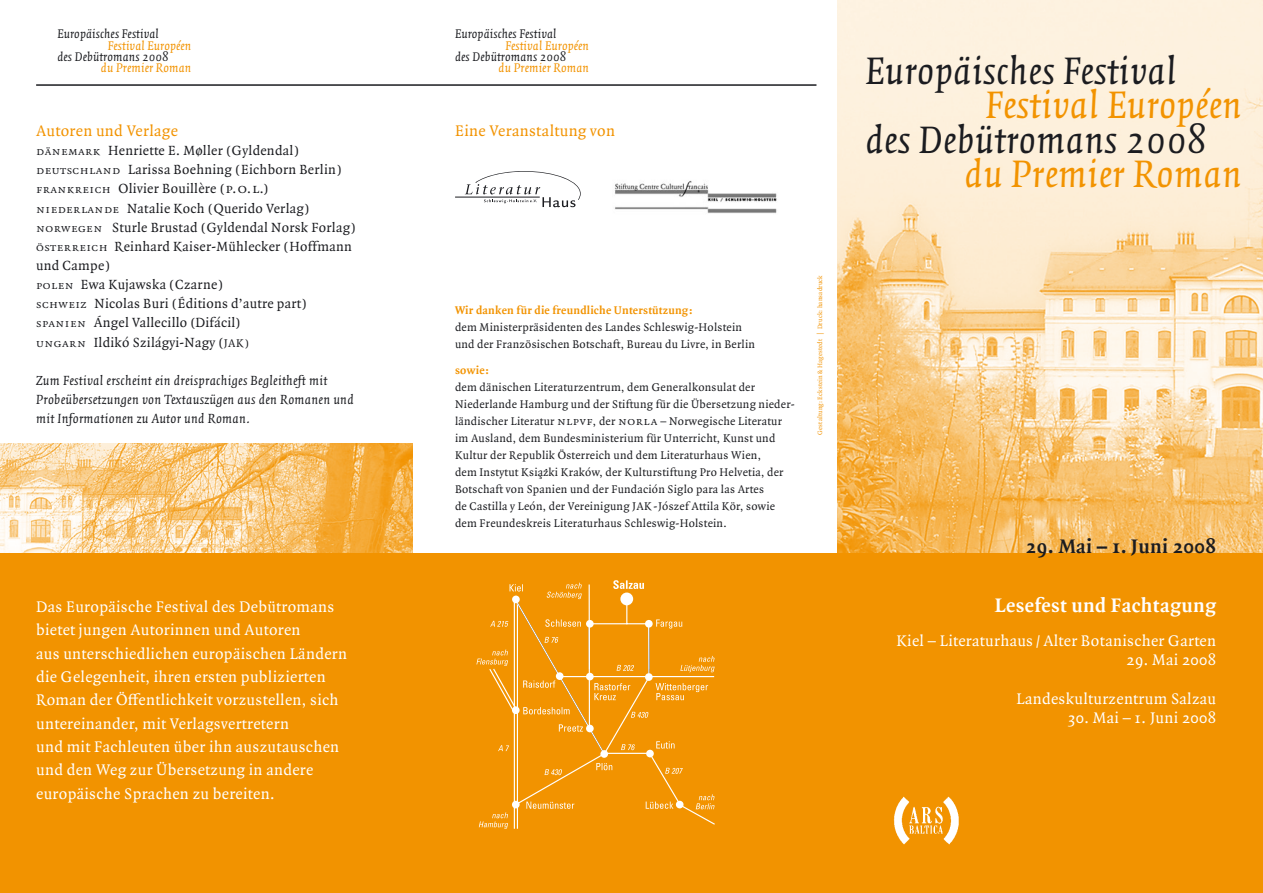
<style>
.page{position:relative;width:1263px;height:893px;background:#fff}
.page>*{position:absolute;margin:0;border:0;box-sizing:border-box;transform-origin:0 0}
.t1{font:italic 41.25px "Quadraat";letter-spacing:.01em;color:#1b1c20}
.t2{font:italic 41.25px "Quadraat";letter-spacing:.01em;color:#f29300}
.t3{font:700 21px "Quadraat";letter-spacing:.02em;color:#fff}
.t4{font:700 21px "Quadraat";letter-spacing:.02em;color:#1b1c20}
.t5{font:16.5px/23.4px "Quadraat";letter-spacing:.02em;color:#fff}
.t6{font:16.5px "Quadraat";letter-spacing:.02em;color:#f29300}
.t7{font:14.25px/19.2px "Quadraat";letter-spacing:.02em;color:#1b1c20}
.t8{font:italic 14.25px/19.2px "Quadraat";letter-spacing:.02em;color:#1b1c20}
.t9{font:italic 13.5px "Quadraat";letter-spacing:.01em;color:#1b1c20}
.t10{font:italic 13.5px "Quadraat";letter-spacing:.01em;color:#f29300}
.t11{font:12px/17px "Quadraat";letter-spacing:.02em;color:#1b1c20}
.t12{font:700 12px "Quadraat";letter-spacing:.02em;color:#f29300}
.t13{font:6.75px "Quadraat";letter-spacing:.02em;color:#f29300}
.s1{font-family:"Quadraat Small Caps";font-size:12px}
.s2{font-family:"Quadraat Small Caps"}
</style>
<div class="page">
<img style="left:838px;top:0;width:425px;height:553px">
<img style="left:0;top:443px;width:412px;height:110px">
<div style="left:0;top:553px;width:1263px;height:340px;background:#f29300"></div>
<svg style="left:476px;top:580px;width:239px;height:249px"></svg>
<img style="left:615px;top:180px;width:162px;height:34px">
<svg style="left:465px;top:171px;width:116px;height:36px"></svg>
<hr style="left:455px;top:197px;width:85px;height:1px;background:#1b1c20">
<hr style="left:36px;top:84px;width:780px;height:2px;background:#1b1c20">
<img style="left:893px;top:796px;width:66px;height:48px">
<p class="t9" style="left:57px;top:27px;width:103px">Europäisches Festival</p>
<p class="t10" style="left:108px;top:38px;width:85px">Festival Européen</p>
<p class="t9" style="left:57px;top:49px;width:113px">des Debütromans 2008</p>
<p class="t10" style="left:101px;top:61px;width:92px">du Premier Roman</p>
<p class="t9" style="left:455px;top:27px;width:103px">Europäisches Festival</p>
<p class="t10" style="left:505px;top:38px;width:85px">Festival Européen</p>
<p class="t9" style="left:455px;top:49px;width:113px">des Debütromans 2008</p>
<p class="t10" style="left:499px;top:61px;width:92px">du Premier Roman</p>
<h3 class="t6" style="left:36px;top:122px;width:143px">Autoren und Verlage</h3>
<h3 class="t6" style="left:455px;top:122px;width:162px">Eine Veranstaltung von</h3>
<p class="t7" style="left:36px;top:141px;width:321px"><span class="s1">dänemark</span> Henriette E. Møller ( Gyldendal ) <span class="s1">deutschland</span> Larissa Boehning ( Eichborn Berlin ) <span class="s1">frankreich</span> Olivier Bouillère ( <span class="s2">p. o.l.</span>)<br><span class="s1">niederlande</span> Natalie Koch ( Querido Verlag ) <span class="s1">norwegen</span> Sturle Brustad ( Gyldendal Norsk Forlag ) <span class="s1">österreich</span> Reinhard Kaiser-Mühlecker ( Hoffmann und Campe )<br><span class="s1">polen</span> Ewa Kujawska ( Czarne )<br><span class="s1">schweiz</span> Nicolas Buri ( Éditions d’autre part ) <span class="s1">spanien</span> Ángel Vallecillo (Difácil)<br><span class="s1">ungarn</span> Ildikó Szilágyi-Nagy ( <span class="s1">JAK )</span></p>
<p class="t8" style="left:36px;top:371px;width:319px">Zum Festival erscheint ein dreisprachiges Begleitheft mit<br>Probeübersetzungen von Textauszügen aus den Romanen und mit Informationen zu Autor und Roman.</p>
<p class="t12" style="left:455px;top:304px;width:239px">Wir danken für die freundliche Unterstützung:</p>
<p class="t11" style="left:455px;top:319px;width:301px">dem Ministerpräsidenten des Landes Schleswig-Holstein und der Französischen Botschaft, Bureau du Livre, in Berlin</p>
<p class="t12" style="left:455px;top:364px;width:35px">sowie:</p>
<p class="t11" style="left:455px;top:379px;width:341px">dem dänischen Literaturzentrum, dem Generalkonsulat der Niederlande Hamburg und der Stiftung für die Übersetzung nieder&shy;ländischer Literatur <span class="s2">nlpvf</span>, der <span class="s2">norla</span> – Norwegische Literatur im Ausland, dem Bundesministerium für Unterricht, Kunst und Kultur der Republik Österreich und dem Literaturhaus Wien,<br>dem Instytut Ksia¸z·ki Kraków, der Kulturstiftung Pro Helvetia, der Botschaft von Spanien und der Fundación Siglo para las Artes<br>de Castilla y León, der Vereinigung <span class="s2">JAK -</span>Jószef Attila Kör, sowie dem Freundeskreis Literaturhaus Schleswig-Holstein.</p>
<p class="t13" style="left:816px;top:435px;width:161px;rotate:-90deg">Gestaltung: Eckstein &amp; Hagestedt | Druck: hansadruck</p>
<p class="t5" style="left:36px;top:595px;width:312px">Das Europäische Festival des Debütromans bietet jungen Autorinnen und Autoren<br>aus unterschiedlichen europäischen Ländern die Gelegenheit, ihren ersten publizierten Roman der Ö¬entlichkeit vorzustellen, sich untereinander, mit Verlagsvertretern<br>und mit Fachleuten über ihn auszutauschen und den Weg zur Übersetzung in andere europäische Sprachen zu bereiten.</p>
<h1 class="t1" style="left:865px;top:49px;width:312px">Europäisches Festival</h1>
<h1 class="t2" style="left:985px;top:83px;width:258px">Festival Européen</h1>
<h1 class="t1" style="left:865px;top:118px;width:344px">des Debütromans 2008</h1>
<h1 class="t2" style="left:965px;top:152px;width:279px">du Premier Roman</h1>
<h2 class="t4" style="left:1026px;top:535px;width:192px">29. Mai – 1. Juni 2008</h2>
<h2 class="t3" style="left:995px;top:595px;width:223px">Lesefest und Fachtagung</h2>
<h3 class="t5" style="left:896px;top:630px;width:321px">Kiel – Literaturhaus / Alter Botanischer Garten</h3>
<h3 class="t5" style="left:1126px;top:649px;width:91px">29. Mai 2008</h3>
<h3 class="t5" style="left:1016px;top:687px;width:201px">Landeskulturzentrum Salzau</h3>
<h3 class="t5" style="left:1067px;top:706px;width:150px">30. Mai – 1. Juni 2008</h3>
</div>
